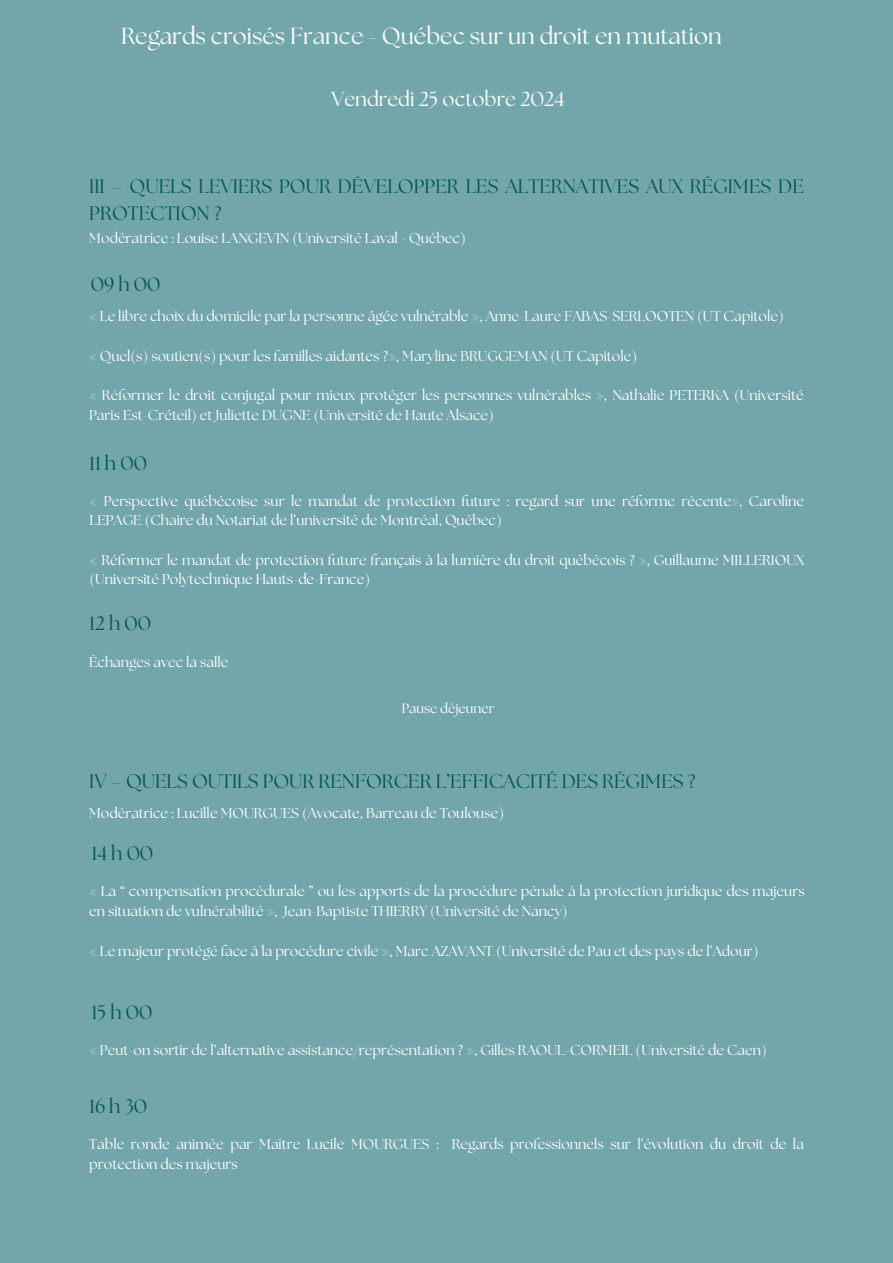
<style>
.page{position:relative;width:893px;height:1263px;background:#73a6ab}
.page>*{position:absolute;margin:0;border:0;box-sizing:border-box;transform-origin:0 0}
.t1{font:23.25px "The Seasons";color:#fff}
.t2{font:20.25px "The Seasons";color:#fff}
.t3{font:19.5px/27px "The Seasons";color:#045b4e}
.t4{font:14.25px/19.6px "The Seasons";color:#fff}
.t5{font:13.58px "The Seasons";color:#fff}
</style>
<div class="page">
<h3 class="t1" style="left:121px;top:25px;width:602px">Regards croisés France - Québec sur un droit en mutation</h3>
<h1 class="t2" style="left:331px;top:89px;width:235px">Vendredi 25 octobre 2024</h1>
<h3 class="t3" style="left:89px;top:174px;width:716px">III – QUELS LEVIERS POUR DÉVELOPPER LES ALTERNATIVES AUX RÉGIMES DE<br>PROTECTION ?</h3>
<h2 class="t4" style="left:89px;top:229px;width:378px">Modératrice : Louise LANGEVIN (Université Laval - Québec)</h2>
<p class="t3" style="left:91px;top:272px;width:71px">09h00</p>
<h3 class="t4" style="left:89px;top:307px;width:696px">« Le libre choix du domicile par la personne âgée vulnérable », Anne-Laure FABAS-SERLOOTEN (UT Capitole)</h3>
<p class="t4" style="left:89px;top:347px;width:549px">« Quel(s) soutien(s) pour les familles aidantes ?», Maryline BRUGGEMAN (UT Capitole)</p>
<p class="t4" style="left:89px;top:386px;width:716px">« Réformer le droit conjugal pour mieux protéger les personnes vulnérables », Nathalie PETERKA (Université<br>Paris Est-Créteil) et Juliette DUGNE (Université de Haute Alsace)</p>
<p class="t3" style="left:89px;top:451px;width:59px">11h00</p>
<h3 class="t4" style="left:90px;top:492px;width:716px">« Perspective québécoise sur le mandat de protection future : regard sur une réforme récente», Caroline<br>LEPAGE (Chaire du Notariat de l’université de Montréal, Québec)</h3>
<p class="t4" style="left:90px;top:551px;width:716px">« Réformer le mandat de protection future français à la lumière du droit québécois ? », Guillaume MILLERIOUX (Université Polytechnique Hauts-de-France)</p>
<p class="t3" style="left:89px;top:611px;width:63px">12h00</p>
<h3 class="t4" style="left:89px;top:653px;width:141px">Échanges avec la salle</h3>
<p class="t5" style="left:402px;top:702px;width:94px">Pause déjeuner</p>
<p class="t3" style="left:89px;top:769px;width:607px">IV – QUELS OUTILS POUR RENFORCER L’EFFICACITÉ DES RÉGIMES ?</p>
<p class="t4" style="left:89px;top:804px;width:416px">Modératrice : Lucille MOURGUES (Avocate, Barreau de Toulouse)</p>
<h2 class="t3" style="left:91px;top:841px;width:63px">14h00</h2>
<p class="t4" style="left:89px;top:882px;width:717px">« La “ compensation procédurale ” ou les apports de la procédure pénale à la protection juridique des majeurs en situation de vulnérabilité », Jean-Baptiste THIERRY (Université de Nancy)</p>
<h3 class="t4" style="left:89px;top:942px;width:671px">« Le majeur protégé face à la procédure civile », Marc AZAVANT (Université de Pau et des pays de l’Adour)</h3>
<p class="t3" style="left:91px;top:1000px;width:63px">15h00</p>
<p class="t4" style="left:89px;top:1041px;width:679px">« Peut-on sortir de l’alternative assistance/représentation ? », Gilles RAOUL-CORMEIL (Université de Caen)</p>
<p class="t3" style="left:89px;top:1094px;width:60px">16h30</p>
<h3 class="t4" style="left:89px;top:1135px;width:716px">Table ronde animée par Maître Lucile MOURGUES : Regards professionnels sur l’évolution du droit de la protection des majeurs</h3>
</div>
